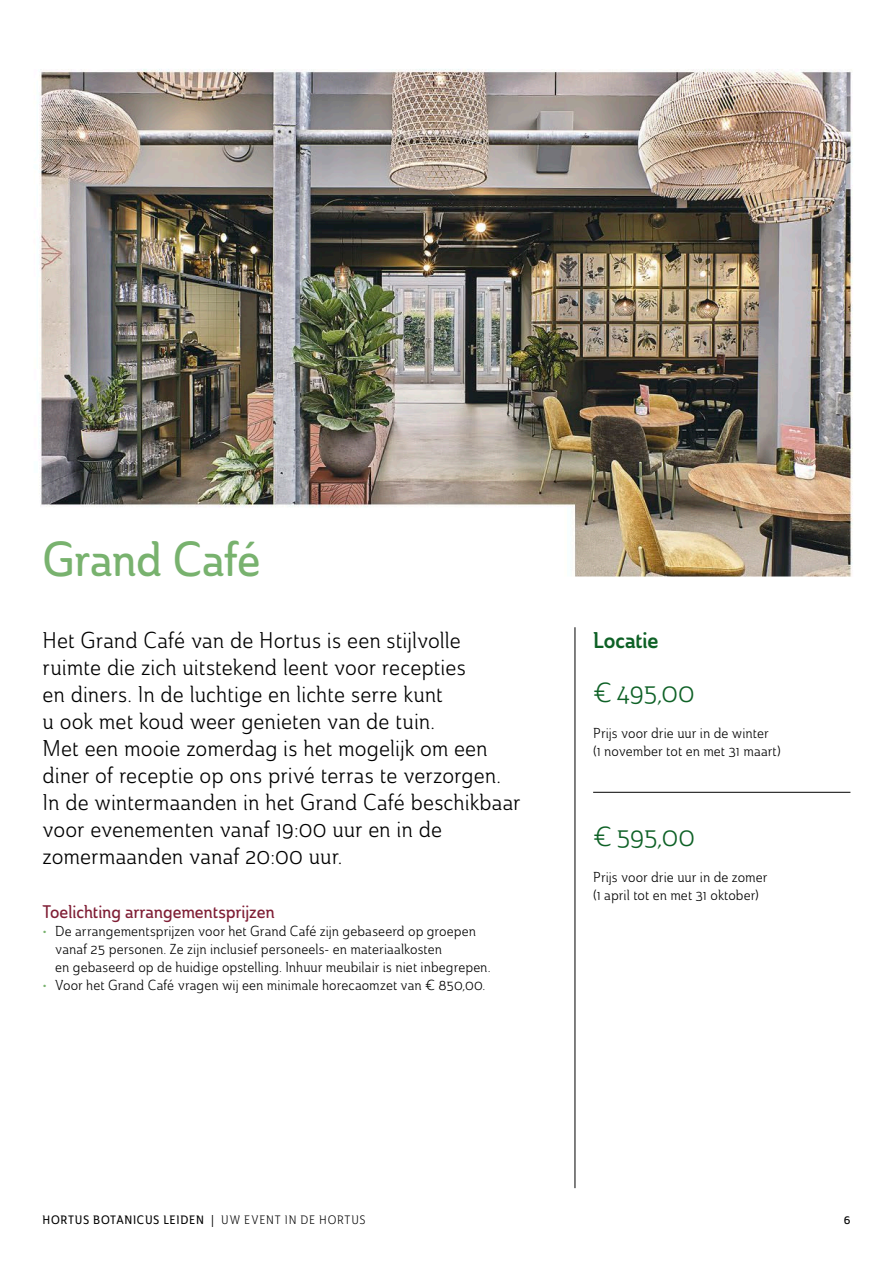
<style>
.page{position:relative;width:893px;height:1263px;background:#fff}
.page>*{position:absolute;margin:0;border:0;box-sizing:border-box;transform-origin:0 0}
.kop_2_-_32_pt_lichtgroen{font:48px "Ainslie Con Med";letter-spacing:-.015em;color:#78b26e}
.Kop_4_-_18_pt___prijzen{font:27px "Ainslie Con Boo";letter-spacing:-.02em;color:#0e6126}
.Intro_groot{font:22.5px/27px "Ainslie Con Boo";color:#000}
.Kop_3_-_15_pt_donkergroen{font:22.5px "Ainslie Con Dem";letter-spacing:-.005em;color:#0e6126}
.Kop_5_-_12_pt_rood___tussenkopje{font:18px "Ainslie Con Med";letter-spacing:-.005em;color:#7f1e35}
.broodtekst_NL{font:14.25px/18px "Ainslie Con Boo";color:#000}
.t1{font:12px "Ainslie Con Med";letter-spacing:.06em;color:#000}
.s1{font-family:"Ainslie Con Dem";color:#78b26e}
.s2{font-family:"Myriad Pro"}
.s3{font-family:"Ainslie Con Boo"}
</style>
<div class="page">
<img style="left:39px;top:69px;width:814px;height:1120px">
<hr style="left:593px;top:792px;width:257px;height:1px;background:#000">
<hr style="left:575px;top:627px;width:1px;height:561px;background:#000">
<p class="kop_2_-_32_pt_lichtgroen" style="left:43px;top:528px;width:220px">Grand Café</p>
<p class="Intro_groot" style="left:43px;top:627px;width:479px">Het Grand Café van de Hortus is een stijlvolle ruimte die zich uitstekend leent voor recepties<br>en diners. In de luchtige en lichte serre kunt<br>u ook met koud weer genieten van de tuin.<br>Met een mooie zomerdag is het mogelijk om een diner of receptie op ons privé terras te verzorgen.<br>In de wintermaanden in het Grand Café beschikbaar voor evenementen vanaf 19:00 uur en in de zomermaanden vanaf 20:00 uur.</p>
<p class="Kop_5_-_12_pt_rood___tussenkopje" style="left:43px;top:900px;width:234px">Toelichting arrangementsprijzen</p>
<p class="broodtekst_NL" style="left:55px;top:922px;width:437px;text-indent:-13px"><span class="s1">•</span> De arrangementsprijzen voor het Grand Café zijn gebaseerd op groepen vanaf 25 personen. Ze zijn inclusief personeels- en materiaalkosten<br>en gebaseerd op de huidige opstelling. Inhuur meubilair is niet inbegrepen.</p>
<p class="broodtekst_NL" style="left:43px;top:976px;width:444px"><span class="s1">•</span> Voor het Grand Café vragen wij een minimale horecaomzet van € 850,00.</p>
<p class="Kop_3_-_15_pt_donkergroen" style="left:593px;top:625px;width:67px">Locatie</p>
<p class="Kop_4_-_18_pt___prijzen" style="left:593px;top:676px;width:103px">€ 495,00</p>
<p class="broodtekst_NL" style="left:593px;top:724px;width:189px">Prijs voor drie uur in de winter<br>(1 november tot en met 31 maart)</p>
<p class="Kop_4_-_18_pt___prijzen" style="left:593px;top:820px;width:103px">€ 595,00</p>
<p class="broodtekst_NL" style="left:593px;top:868px;width:176px">Prijs voor drie uur in de zomer (1 april tot en met 31 oktober)</p>
<p class="t1" style="left:43px;top:1212px;width:325px">HORTUS BOTANICUS LEIDEN <span class="s2">|</span> <span class="s3">UW EVENT IN DE HORTUS</span></p>
<p class="t1" style="left:844px;top:1212px;width:8px">6</p>
</div>
